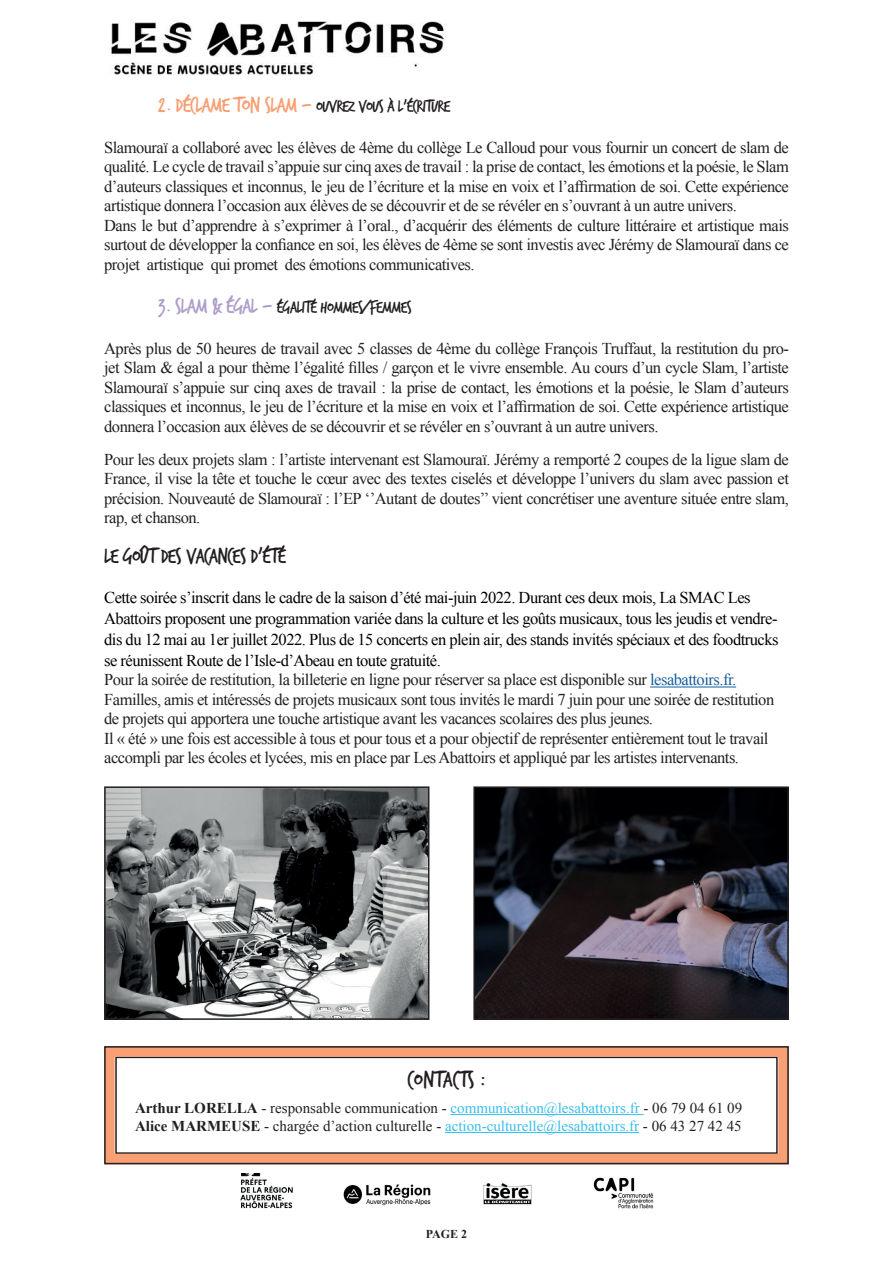
<style>
.page{position:relative;width:893px;height:1263px;background:#fff}
.page>*{position:absolute;margin:0;border:0;box-sizing:border-box;transform-origin:0 0}
.t1{font:24px "Trash Hand";color:#231f20}
.t2{font:22.5px "Trash Hand";letter-spacing:-.03em;color:#231f20}
.t3{font:18px "Trash Hand";letter-spacing:-.03em;color:#231f20}
.t4{font:16.5px/19.5px "Times New Roman";letter-spacing:-.03em;color:#231f20}
.t5{font:16.5px/21px "Times New Roman";letter-spacing:-.03em;color:#000}
.t6{font:15px/18px "Times New Roman";color:#231f20}
.t7{font:700 12px "Times New Roman";color:#231f20}
.s1{font-size:22.5px;color:#f89f73}
.s2{font-size:22.5px;color:#ad9eca}
.s3{color:#175d9e}
.s4{font-weight:700}
.s5{color:#38beec}
</style>
<div class="page">
<hr style="left:650px;top:687px;width:86px;height:1px;background:#175d9e">
<hr style="left:451px;top:1114px;width:192px;height:1px;background:#38beec">
<hr style="left:445px;top:1132px;width:194px;height:1px;background:#38beec">
<div style="left:115px;top:1056px;width:663px;height:98px;border:2px solid #231f20"></div>
<div style="left:104px;top:1046px;width:685px;height:118px;border:10px solid #f89f73"></div>
<div style="left:104px;top:1046px;width:685px;height:118px;border:2px solid #231f20"></div>
<img style="left:107px;top:789px;width:319px;height:228px">
<div style="left:104px;top:786px;width:325px;height:234px;border:2px solid #231f20"></div>
<img style="left:476px;top:789px;width:310px;height:228px">
<div style="left:473px;top:786px;width:316px;height:234px;border:2px solid #231f20"></div>
<img style="left:111px;top:21px;width:336px;height:54px">
<img style="left:240px;top:1173px;width:414px;height:36px">
<p class="t3" style="left:158px;top:97px;width:294px"><span class="s1">2. DÉCLAME TON SLAM -</span> OUVREZ VOUS À L’ÉCRITURE</p>
<p class="t4" style="left:104px;top:137px;width:686px">Slamouraï a collaboré avec les élèves de 4ème du collège Le Calloud pour vous fournir un concert de slam de qualité. Le cycle de travail s’appuie sur cinq axes de travail : la prise de contact, les émotions et la poésie, le Slam d’auteurs classiques et inconnus, le jeu de l’écriture et la mise en voix et l’affirmation de soi. Cette expérience artistique donnera l’occasion aux élèves de se découvrir et de se révéler en s’ouvrant à un autre univers.<br>Dans le but d’apprendre à s’exprimer à l’oral., d’acquérir des éléments de culture littéraire et artistique mais surtout de développer la confiance en soi, les élèves de 4ème se sont investis avec Jérémy de Slamouraï dans ce projet artistique qui promet des émotions communicatives.</p>
<p class="t3" style="left:158px;top:298px;width:255px"><span class="s2">3. SLAM &amp; ÉGAL -</span> ÉGALITÉ HOMMES/FEMMES</p>
<p class="t4" style="left:104px;top:338px;width:686px;text-align:justify">Après plus de 50 heures de travail avec 5 classes de 4ème du collège François Truffaut, la restitution du pro&shy;jet Slam &amp; égal a pour thème l’égalité filles / garçon et le vivre ensemble. Au cours d’un cycle Slam, l’artiste Slamouraï s’appuie sur cinq axes de travail : la prise de contact, les émotions et la poésie, le Slam d’auteurs classiques et inconnus, le jeu de l’écriture et la mise en voix et l’affirmation de soi. Cette expérience artistique donnera l’occasion aux élèves de se découvrir et se révéler en s’ouvrant à un autre univers.</p>
<p class="t4" style="left:104px;top:449px;width:686px;text-align:justify">Pour les deux projets slam : l’artiste intervenant est Slamouraï. Jérémy a remporté 2 coupes de la ligue slam de France, il vise la tête et touche le cœur avec des textes ciselés et développe l’univers du slam avec passion et précision. Nouveauté de Slamouraï : l’EP ‘’Autant de doutes’’ vient concrétiser une aventure située entre slam, rap, et chanson.</p>
<h2 class="t2" style="left:104px;top:545px;width:183px">LE GOÛT DES VACANCES D’ÉTÉ</h2>
<p class="t5" style="left:104px;top:586px;width:676px">Cette soirée s’inscrit dans le cadre de la saison d’été mai-juin 2022. Durant ces deux mois, La SMAC Les Abattoirs proposent une programmation variée dans la culture et les goûts musicaux, tous les jeudis et vendre&shy;dis du 12 mai au 1er juillet 2022. Plus de 15 concerts en plein air, des stands invités spéciaux et des foodtrucks se réunissent Route de l’Isle-d’Abeau en toute gratuité.</p>
<p class="t4" style="left:104px;top:670px;width:672px">Pour la soirée de restitution, la billeterie en ligne pour réserver sa place est disponible sur <span class="s3">lesabattoirs.fr.<br></span>Familles, amis et intéressés de projets musicaux sont tous invités le mardi 7 juin pour une soirée de restitution de projets qui apportera une touche artistique avant les vacances scolaires des plus jeunes.<br>Il « été » une fois est accessible à tous et pour tous et a pour objectif de représenter entièrement tout le travail accompli par les écoles et lycées, mis en place par Les Abattoirs et appliqué par les artistes intervenants.</p>
<h1 class="t1" style="left:408px;top:1068px;width:79px">CONTACTS :</h1>
<p class="t6" style="left:135px;top:1099px;width:609px"><span class="s4">Arthur LORELLA</span> - responsable communication - <span class="s5">communication@lesabattoirs.fr</span> - 06 79 04 61 09<br><span class="s4">Alice MARMEUSE</span> - chargée d’action culturelle - <span class="s5">action-culturelle@lesabattoirs.fr</span> - 06 43 27 42 45</p>
<p class="t7" style="left:426px;top:1225px;width:43px">PAGE 2</p>
</div>
